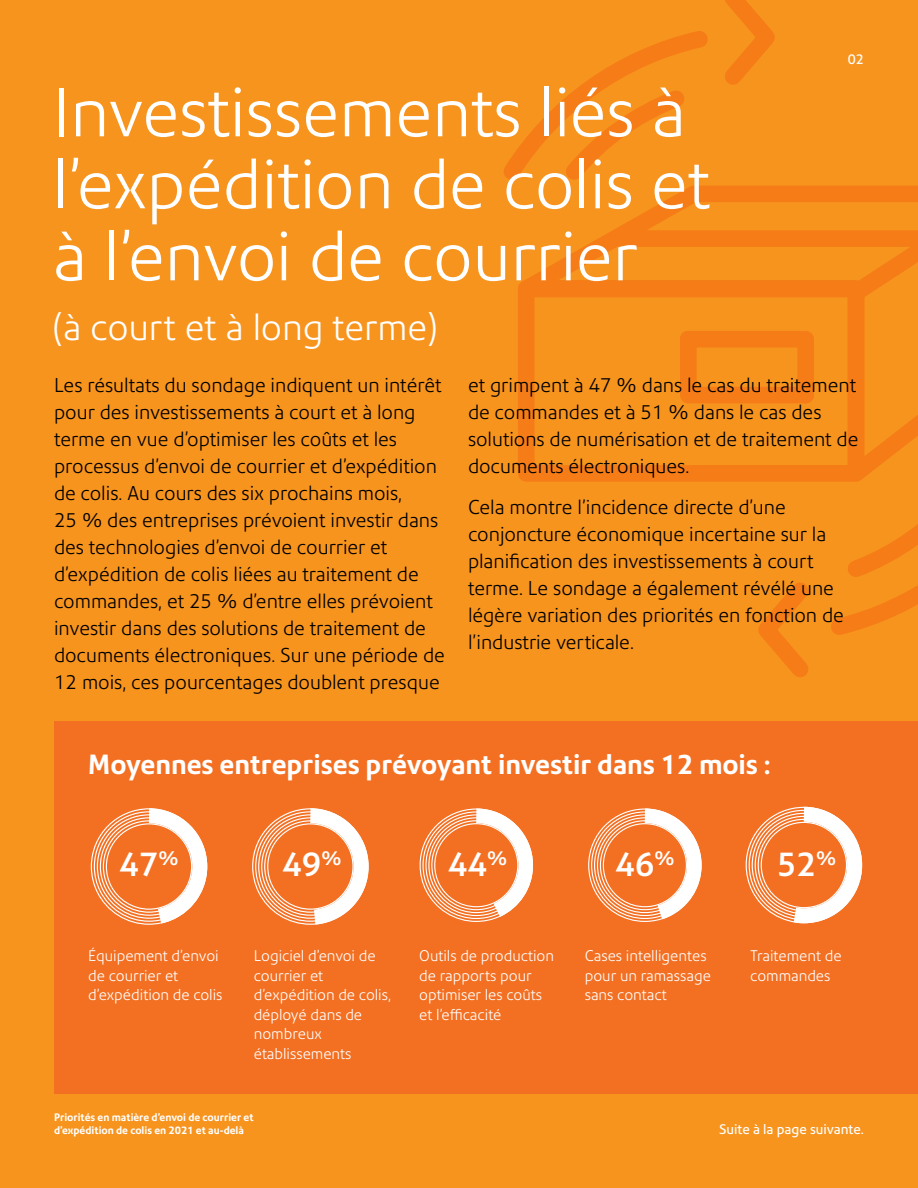
<style>
.page{position:relative;width:918px;height:1188px;background:#f7941e}
.page>*{position:absolute;margin:0;border:0;box-sizing:border-box;transform-origin:0 0}
.t1{font:300 67.5px/72px "Precision Sans";color:#fff}
.t2{font:300 36px "Precision Sans";color:#fff}
.t3{font:500 33px "Precision Sans";color:#fff}
.t4{font:700 27px "Precision Sans";color:#fff}
.t5{font:300 19.5px/27px "Precision Sans";color:#000}
.t6{font:300 15px/19.5px "Precision Sans";color:#fff}
.t7{font:13.5px "Precision Sans";color:#fff}
.t8{font:700 10.5px/13.5px "Precision Sans";color:#fff}
</style>
<div class="page">
<svg style="left:504px;top:19px;width:414px;height:628px"></svg>
<svg style="left:551px;top:77px;width:367px;height:513px"></svg>
<div style="left:55px;top:721px;width:863px;height:373px;background:#f36f21"></div>
<svg style="left:252px;top:808px;width:117px;height:117px"></svg>
<svg style="left:90px;top:808px;width:118px;height:117px"></svg>
<svg style="left:419px;top:808px;width:114px;height:114px"></svg>
<svg style="left:588px;top:808px;width:114px;height:114px"></svg>
<svg style="left:745px;top:806px;width:118px;height:118px"></svg>
<p class="t7" style="left:848px;top:51px;width:18px">02</p>
<h1 class="t1" style="left:53px;top:76px;width:659px">Investissements liés à l’expédition de colis et à l’envoi de courrier</h1>
<h2 class="t2" style="left:53px;top:306px;width:386px">(à court et à long terme)</h2>
<p class="t5" style="left:54px;top:372px;width:392px">Les résultats du sondage indiquent un intérêt pour des investissements à court et à long terme en vue d’optimiser les coûts et les processus d’envoi de courrier et d’expédition de colis. Au cours des six prochains mois,<br>25 % des entreprises prévoient investir dans des technologies d’envoi de courrier et d’expédition de colis liées au traitement de commandes, et 25 % d’entre elles prévoient investir dans des solutions de traitement de documents électroniques. Sur une période de 12 mois, ces pourcentages doublent presque</p>
<p class="t5" style="left:468px;top:372px;width:392px">et grimpent à 47 % dans le cas du traitement de commandes et à 51 % dans le cas des solutions de numérisation et de traitement de documents électroniques.</p>
<p class="t5" style="left:468px;top:493px;width:377px">Cela montre l’incidence directe d’une conjoncture économique incertaine sur la planification des investissements à court terme. Le sondage a également révélé une légère variation des priorités en fonction de l’industrie verticale.</p>
<h3 class="t4" style="left:88px;top:748px;width:684px">Moyennes entreprises prévoyant investir dans 12 mois :</h3>
<h3 class="t3" style="left:119px;top:844px;width:61px">47<sup>%</sup></h3>
<h3 class="t3" style="left:282px;top:844px;width:61px">49<sup>%</sup></h3>
<h3 class="t3" style="left:448px;top:844px;width:61px">44<sup>%</sup></h3>
<h3 class="t3" style="left:615px;top:844px;width:61px">46<sup>%</sup></h3>
<h3 class="t3" style="left:777px;top:844px;width:61px">52<sup>%</sup></h3>
<p class="t6" style="left:88px;top:946px;width:136px">Équipement d’envoi de courrier et d’expédition de colis</p>
<p class="t6" style="left:254px;top:946px;width:139px">Logiciel d’envoi de courrier et d’expédition de colis, déployé dans de nombreux établissements</p>
<p class="t6" style="left:419px;top:946px;width:136px">Outils de production de rapports pour optimiser les coûts et l’efficacité</p>
<p class="t6" style="left:585px;top:946px;width:128px">Cases intelligentes pour un ramassage sans contact</p>
<p class="t6" style="left:750px;top:946px;width:93px">Traitement de commandes</p>
<p class="t8" style="left:54px;top:1110px;width:201px">Priorités en matière d’envoi de courrier et d’expédition de colis en 2021 et au-delà</p>
<p class="t7" style="left:719px;top:1121px;width:146px">Suite à la page suivante.</p>
</div>
